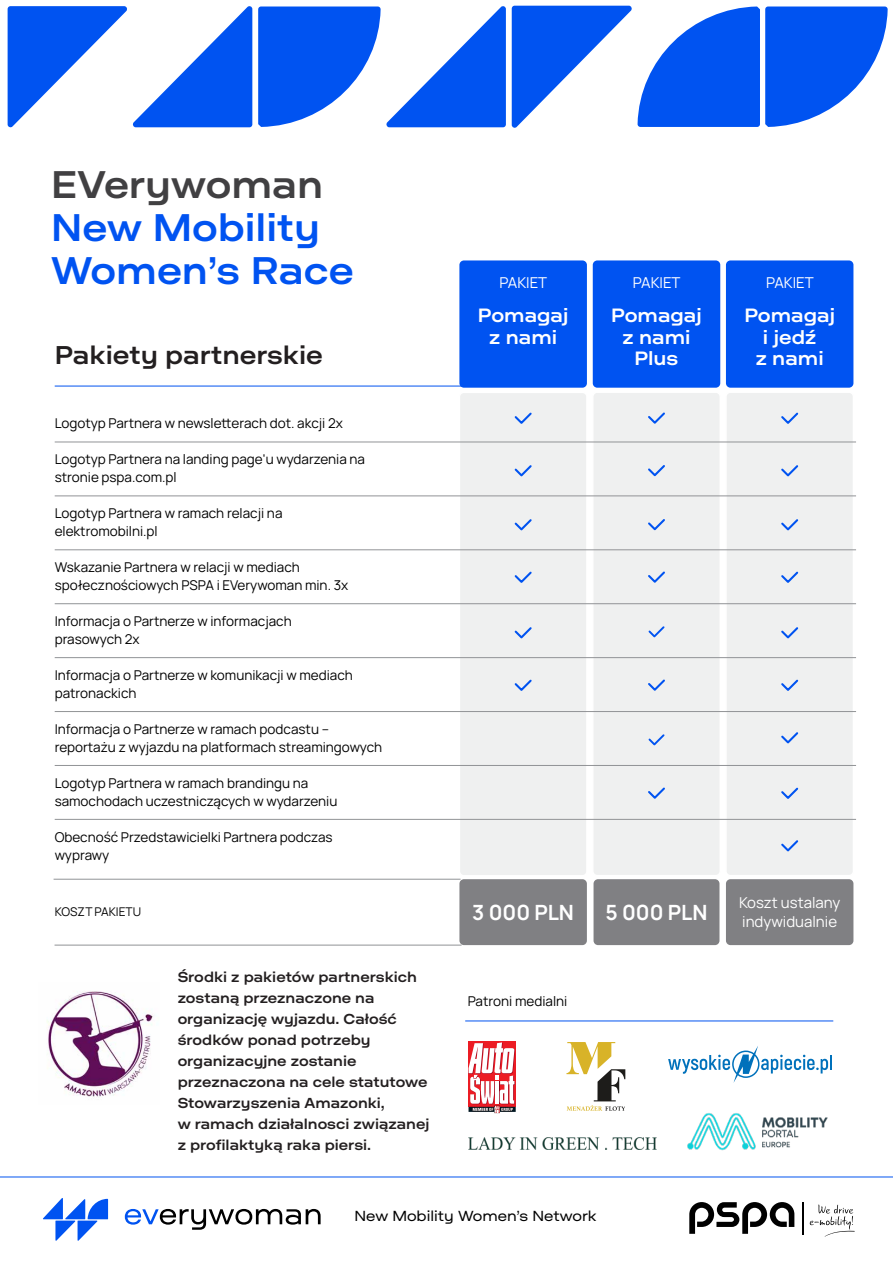
<style>
.page{position:relative;width:893px;height:1263px;background:#fff}
.page>*{position:absolute;margin:0;border:0;box-sizing:border-box;transform-origin:0 0}
.t1{font:500 36px/43.2px "Primera";color:#0053f1}
.t2{font:500 36px "Primera";color:#414042}
.t3{font:500 24px "Primera";color:#231f20}
.t4{font:700 21px "Manrope";color:#fff}
.t5{font:500 18px/21.6px "Primera";color:#fff;text-align:center}
.t6{font:15px/19.5px "Manrope";color:#fff}
.t7{font:13.65px "Primera";color:#000}
.t8{font:13.5px/18px "Manrope";color:#000}
.t9{font:500 13.5px/21px "Primera";color:#231f20}
.t10{font:12px "Manrope";color:#000}
</style>
<div class="page">
<hr style="left:55px;top:386px;width:417px;height:1px;background:#0053f0">
<svg style="left:78px;top:1220px;width:20px;height:21px"></svg>
<svg style="left:55px;top:1220px;width:20px;height:21px"></svg>
<svg style="left:65px;top:1199px;width:20px;height:20px"></svg>
<svg style="left:88px;top:1199px;width:20px;height:20px"></svg>
<svg style="left:43px;top:1198px;width:20px;height:21px"></svg>
<hr style="left:803px;top:1202px;width:1px;height:33px;background:#000">
<svg style="left:689px;top:1202px;width:105px;height:32px"></svg>
<svg style="left:810px;top:1204px;width:45px;height:33px"></svg>
<svg style="left:125px;top:1209px;width:196px;height:21px"></svg>
<hr style="left:0;top:1176px;width:893px;height:1px;background:#0053f0">
<svg style="left:637px;top:7px;width:123px;height:120px;fill:#0053f1"></svg>
<svg style="left:512px;top:6px;width:120px;height:122px"></svg>
<svg style="left:386px;top:6px;width:120px;height:121px"></svg>
<svg style="left:765px;top:7px;width:123px;height:120px;fill:#0053f1"></svg>
<svg style="left:8px;top:6px;width:244px;height:122px"></svg>
<svg style="left:258px;top:7px;width:123px;height:120px;fill:#0053f1"></svg>
<div style="left:459px;top:392px;width:128px;height:484px;background:#eff0f0;border-radius:4px"></div>
<div style="left:459px;top:392px;width:129px;height:484px;border:1px solid #fff;border-radius:4px"></div>
<div style="left:459px;top:260px;width:128px;height:128px;background:#0053f1;border-radius:4px"></div>
<svg style="left:514px;top:412px;width:18px;height:12px"></svg>
<svg style="left:514px;top:465px;width:18px;height:12px"></svg>
<svg style="left:514px;top:519px;width:18px;height:12px"></svg>
<svg style="left:514px;top:571px;width:18px;height:12px"></svg>
<svg style="left:514px;top:627px;width:18px;height:12px"></svg>
<svg style="left:514px;top:679px;width:18px;height:12px"></svg>
<div style="left:459px;top:879px;width:128px;height:66px;background:#808083;border-radius:4px"></div>
<div style="left:593px;top:392px;width:127px;height:484px;background:#eff0f0;border-radius:4px"></div>
<div style="left:592px;top:391px;width:129px;height:485px;border:1px solid #fff;border-radius:4px"></div>
<div style="left:593px;top:260px;width:127px;height:128px;background:#0053f1;border-radius:4px"></div>
<svg style="left:648px;top:412px;width:17px;height:12px"></svg>
<svg style="left:648px;top:465px;width:17px;height:12px"></svg>
<svg style="left:648px;top:519px;width:17px;height:12px"></svg>
<svg style="left:648px;top:571px;width:17px;height:12px"></svg>
<svg style="left:648px;top:626px;width:17px;height:12px"></svg>
<svg style="left:648px;top:679px;width:17px;height:12px"></svg>
<svg style="left:648px;top:734px;width:17px;height:12px"></svg>
<svg style="left:648px;top:787px;width:17px;height:12px"></svg>
<div style="left:593px;top:879px;width:126px;height:66px;background:#808083;border-radius:4px"></div>
<div style="left:726px;top:392px;width:127px;height:484px;background:#eff0f0;border-radius:4px"></div>
<div style="left:725px;top:391px;width:129px;height:485px;border:1px solid #fff;border-radius:4px"></div>
<div style="left:726px;top:260px;width:127px;height:128px;background:#0053f1;border-radius:4px"></div>
<svg style="left:781px;top:412px;width:18px;height:12px"></svg>
<svg style="left:781px;top:465px;width:18px;height:12px"></svg>
<svg style="left:781px;top:519px;width:18px;height:12px"></svg>
<svg style="left:781px;top:571px;width:18px;height:12px"></svg>
<svg style="left:781px;top:627px;width:18px;height:12px"></svg>
<svg style="left:781px;top:679px;width:18px;height:12px"></svg>
<svg style="left:781px;top:732px;width:18px;height:12px"></svg>
<svg style="left:781px;top:787px;width:18px;height:12px"></svg>
<svg style="left:781px;top:840px;width:18px;height:12px"></svg>
<div style="left:726px;top:879px;width:127px;height:66px;background:#808083;border-radius:4px"></div>
<hr style="left:55px;top:442px;width:801px;height:1px;background:#919396">
<hr style="left:55px;top:496px;width:801px;height:1px;background:#919396">
<hr style="left:55px;top:549px;width:801px;height:1px;background:#919396">
<hr style="left:55px;top:603px;width:801px;height:1px;background:#919396">
<hr style="left:55px;top:657px;width:801px;height:1px;background:#919396">
<hr style="left:55px;top:711px;width:801px;height:1px;background:#919396">
<hr style="left:55px;top:765px;width:801px;height:1px;background:#919396">
<hr style="left:55px;top:819px;width:801px;height:1px;background:#919396">
<svg style="left:566px;top:1042px;width:59px;height:69px"></svg>
<svg style="left:668px;top:1046px;width:164px;height:37px"></svg>
<hr style="left:465px;top:1020px;width:368px;height:1px;background:#0053f0">
<svg style="left:469px;top:1042px;width:47px;height:71px"></svg>
<hr style="left:54px;top:879px;width:407px;height:1px;background:#919396">
<hr style="left:55px;top:945px;width:407px;height:1px;background:#919396">
<img style="left:687px;top:1113px;width:141px;height:38px">
<img style="left:468px;top:1137px;width:188px;height:12px">
<img style="left:47px;top:991px;width:106px;height:106px">
<h1 class="t2" style="left:51px;top:158px;width:274px">EVerywoman</h1>
<h1 class="t1" style="left:51px;top:206px;width:304px">New Mobility<br>Women’s Race</h1>
<h2 class="t3" style="left:55px;top:337px;width:270px">Pakiety partnerskie</h2>
<p class="t8" style="left:55px;top:414px;width:290px">Logotyp Partnera w newsletterach dot. akcji 2x</p>
<p class="t8" style="left:55px;top:450px;width:312px">Logotyp Partnera na landing page'u wydarzenia na stronie pspa.com.pl</p>
<p class="t8" style="left:55px;top:504px;width:229px">Logotyp Partnera w ramach relacji na elektromobilni.pl</p>
<p class="t8" style="left:55px;top:558px;width:295px">Wskazanie Partnera w relacji w mediach społecznościowych PSPA i EVerywoman min. 3x</p>
<p class="t8" style="left:55px;top:612px;width:239px">Informacja o Partnerze w informacjach prasowych 2x</p>
<p class="t8" style="left:55px;top:666px;width:300px">Informacja o Partnerze w komunikacji w mediach patronackich</p>
<p class="t8" style="left:55px;top:720px;width:329px">Informacja o Partnerze w ramach podcastu – reportażu z wyjazdu na platformach streamingowych</p>
<p class="t8" style="left:55px;top:774px;width:284px">Logotyp Partnera w ramach brandingu na samochodach uczestniczących w wydarzeniu</p>
<p class="t8" style="left:55px;top:828px;width:279px">Obecność Przedstawicielki Partnera podczas wyprawy</p>
<p class="t10" style="left:55px;top:903px;width:88px">KOSZT PAKIETU</p>
<p class="t9" style="left:178px;top:967px;width:253px">Środki z pakietów partnerskich zostaną przeznaczone na organizację wyjazdu. Całość środków ponad potrzeby organizacyjne zostanie przeznaczona na cele statutowe<br>Stowarzyszenia Amazonki,<br>w ramach działalnosci związanej z profilaktyką raka piersi.</p>
<p class="t6" style="left:499px;top:272px;width:49px">PAKIET</p>
<h3 class="t5" style="left:478px;top:304px;width:92px">Pomagaj z nami</h3>
<p class="t6" style="left:633px;top:272px;width:49px">PAKIET</p>
<h3 class="t5" style="left:611px;top:304px;width:92px">Pomagaj z nami<br>Plus</h3>
<p class="t6" style="left:766px;top:272px;width:49px">PAKIET</p>
<h3 class="t5" style="left:744px;top:304px;width:92px">Pomagaj i jedź<br>z nami</h3>
<h3 class="t5" style="left:471px;top:894px;width:92px">Pomagaj</h3>
<h3 class="t4" style="left:472px;top:898px;width:103px">3 000 PLN</h3>
<h3 class="t5" style="left:593px;top:894px;width:92px">Pomagaj</h3>
<h3 class="t4" style="left:606px;top:898px;width:103px">5 000 PLN</h3>
<p class="t6" style="left:739px;top:892px;width:103px">Koszt ustalany indywidualnie</p>
<h3 class="t5" style="left:723px;top:894px;width:128px;text-align:left">Pomagaj<br>i jedź z nami</h3>
<p class="t8" style="left:468px;top:992px;width:101px">Patroni medialni</p>
<p class="t7" style="left:354px;top:1206px;width:244px">New Mobility Women’s Network</p>
</div>
